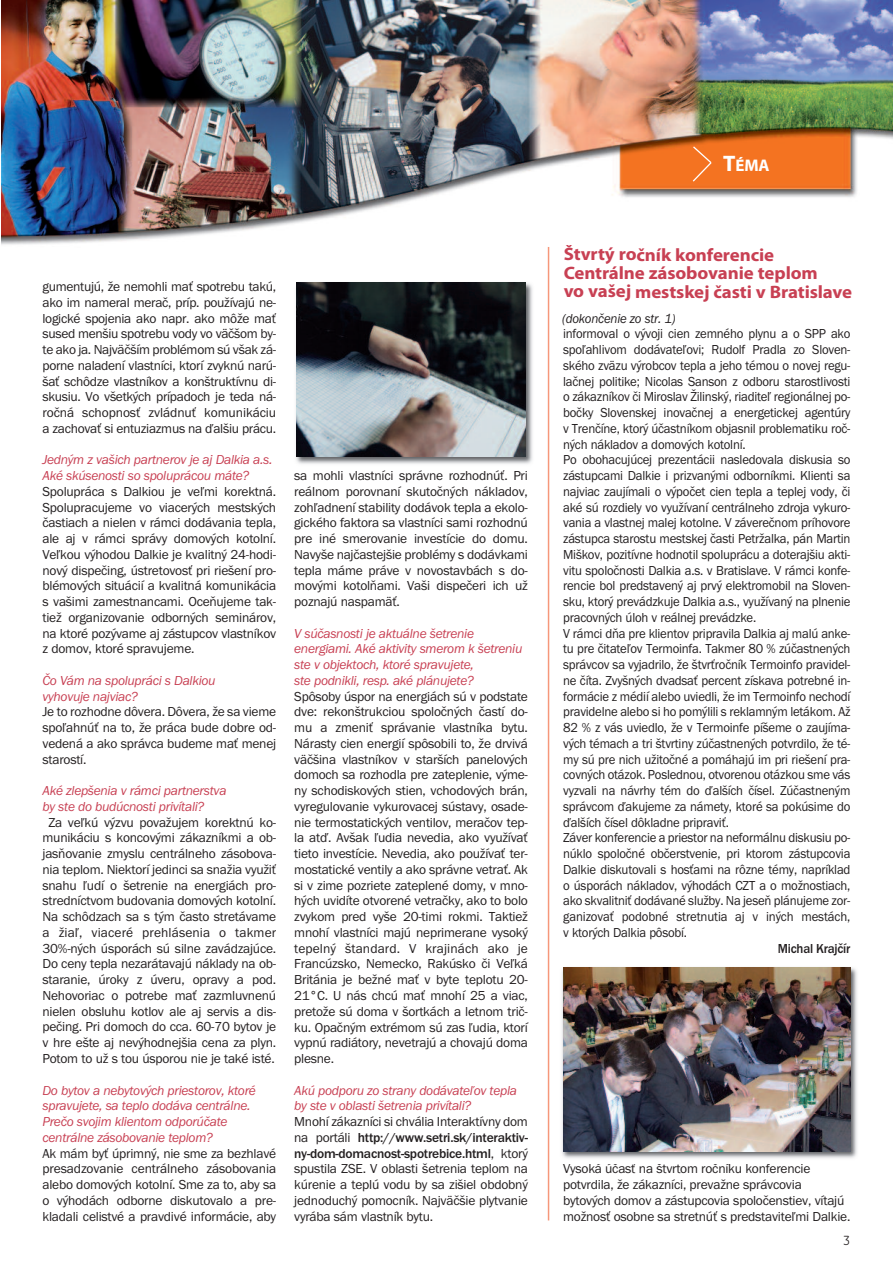
<style>
.page{position:relative;width:893px;height:1263px;background:#fff}
.page>*{position:absolute;margin:0;border:0;box-sizing:border-box;transform-origin:0 0}
.t1{font:700 18px/18.6px "Myriad Pro";letter-spacing:-.005em;color:#c84053;scale:1.05 1}
.t2{font:700 16.8px "Myriad Pro";color:#fff}
.t3{font:13.5px/15.8px "Franklin Gothic";letter-spacing:-.02em;color:#231f20;text-align:justify}
.t4{font:13.5px/15.8px "Franklin Gothic";letter-spacing:-.02em;color:#231f20;scale:.95 1}
.t5{font:13.5px/15.8px "Franklin Gothic Book Italic OTF";letter-spacing:-.025em;color:#c84053}
.t6{font:13.5px "Franklin Gothic Book Italic OTF";letter-spacing:-.02em;color:#231f20;scale:.95 1}
.t7{font:500 13.5px "Franklin Gothic";letter-spacing:-.02em;color:#231f20;scale:.95 1}
.t8{font:13.5px "GE Inspira";color:#231f20}
.s1{font-weight:500}
.s2{font-size:22.5px}
</style>
<div class="page">
<img style="left:1px;top:0;width:892px;height:282px">
<svg style="left:691px;top:145px;width:22px;height:38px"></svg>
<hr style="left:548px;top:247px;width:1px;height:973px;background:#f6977a">
<img style="left:562px;top:967px;width:295px;height:191px">
<img style="left:563px;top:968px;width:287px;height:184px">
<img style="left:291px;top:277px;width:246px;height:187px">
<img style="left:296px;top:283px;width:230px;height:173px">
<p class="t3" style="left:43px;top:279px;width:235px">gumentujú, že nemohli mať spotrebu takú, ako im nameral merač, príp. používajú ne&shy;logické spojenia ako napr. ako môže mať sused menšiu spotrebu vody vo väčšom by&shy;te ako ja. Najväčším problémom sú však zá&shy;porne naladení vlastníci, ktorí zvyknú narú&shy;šať schôdze vlastníkov a konštruktívnu di&shy;skusiu. Vo všetkých prípadoch je teda ná&shy;ročná schopnosť zvládnuť komunikáciu a zachovať si entuziazmus na ďalšiu prácu.</p>
<p class="t5" style="left:43px;top:452px;width:231px">Jedným z vašich partnerov je aj Dalkia a.s.<br>Aké skúsenosti so spoluprácou máte?</p>
<p class="t3" style="left:43px;top:483px;width:235px">Spolupráca s Dalkiou je veľmi korektná.<br>Spolupracujeme vo viacerých mestských častiach a nielen v rámci dodávania tepla, ale aj v rámci správy domových kotolní.<br>Veľkou výhodou Dalkie je kvalitný 24-hodi&shy;nový dispečing, ústretovosť pri riešení pro&shy;blémových situácií a kvalitná komunikácia s vašimi zamestnancami. Oceňujeme tak&shy;tiež organizovanie odborných seminárov, na ktoré pozývame aj zástupcov vlastníkov z domov, ktoré spravujeme.</p>
<p class="t5" style="left:43px;top:672px;width:174px">Čo Vám na spolupráci s Dalkiou vyhovuje najviac?</p>
<p class="t3" style="left:43px;top:704px;width:235px">Je to rozhodne dôvera. Dôvera, že sa vieme spoľahnúť na to, že práca bude dobre od&shy;vedená a ako správca budeme mať menej starostí.</p>
<p class="t5" style="left:43px;top:783px;width:186px">Aké zlepšenia v rámci partnerstva by ste do budúcnosti privítali?</p>
<p class="t3" style="left:43px;top:814px;width:235px;text-align:center">Za veľkú výzvu považujem korektnú ko&shy;munikáciu s koncovými zákazníkmi a ob&shy;jasňovanie zmyslu centrálneho zásobova&shy;nia teplom. Niektorí jedinci sa snažia využiť snahu ľudí o šetrenie na energiách pro&shy;stredníctvom budovania domových kotolní.<br>Na schôdzach sa s tým často stretávame a žiaľ, viaceré prehlásenia o takmer 30%-ných úsporách sú silne zavádzajúce.<br>Do ceny tepla nezarátavajú náklady na ob&shy;staranie, úroky z úveru, opravy a pod.<br>Nehovoriac o potrebe mať zazmluvnenú nielen obsluhu kotlov ale aj servis a dis&shy;pečing. Pri domoch do cca. 60-70 bytov je v hre ešte aj nevýhodnejšia cena za plyn.<br>Potom to už s tou úsporou nie je také isté.</p>
<p class="t5" style="left:43px;top:1082px;width:215px">Do bytov a nebytových priestorov, ktoré spravujete, sa teplo dodáva centrálne.<br>Prečo svojim klientom odporúčate centrálne zásobovanie teplom?</p>
<p class="t3" style="left:43px;top:1145px;width:235px">Ak mám byť úprimný, nie sme za bezhlavé presadzovanie centrálneho zásobovania alebo domových kotolní. Sme za to, aby sa o výhodách odborne diskutovalo a pre&shy;kladali celistvé a pravdivé informácie, aby</p>
<p class="t3" style="left:294px;top:468px;width:235px">sa mohli vlastníci správne rozhodnúť. Pri reálnom porovnaní skutočných nákladov, zohľadnení stability dodávok tepla a ekolo&shy;gického faktora sa vlastníci sami rozhodnú pre iné smerovanie investície do domu.<br>Navyše najčastejšie problémy s dodávkami tepla máme práve v novostavbách s do&shy;movými kotolňami. Vaši dispečeri ich už poznajú naspamäť.</p>
<p class="t5" style="left:294px;top:625px;width:230px">V súčasnosti je aktuálne šetrenie energiami. Aké aktivity smerom k šetreniu ste v objektoch, ktoré spravujete,<br>ste podnikli, resp. aké plánujete?</p>
<p class="t3" style="left:294px;top:688px;width:235px">Spôsoby úspor na energiách sú v podstate dve: rekonštrukciou spoločných častí do&shy;mu a zmeniť správanie vlastníka bytu.<br>Nárasty cien energií spôsobili to, že drvivá väčšina vlastníkov v starších panelových domoch sa rozhodla pre zateplenie, výme&shy;ny schodiskových stien, vchodových brán, vyregulovanie vykurovacej sústavy, osade&shy;nie termostatických ventilov, meračov tep&shy;la atď. Avšak ľudia nevedia, ako využívať tieto investície. Nevedia, ako používať ter&shy;mostatické ventily a ako správne vetrať. Ak si v zime pozriete zateplené domy, v mno&shy;hých uvidíte otvorené vetračky, ako to bolo zvykom pred vyše 20-timi rokmi. Taktiež mnohí vlastníci majú neprimerane vysoký tepelný štandard. V krajinách ako je Francúzsko, Nemecko, Rakúsko či Veľká Británia je bežné mať v byte teplotu 20- 21°C. U nás chcú mať mnohí 25 a viac, pretože sú doma v šortkách a letnom trič&shy;ku. Opačným extrémom sú zas ľudia, ktorí vypnú radiátory, nevetrajú a chovajú doma plesne.</p>
<p class="t5" style="left:294px;top:1082px;width:224px">Akú podporu zo strany dodávateľov tepla by ste v oblasti šetrenia privítali?</p>
<p class="t3" style="left:294px;top:1113px;width:235px">Mnohí zákazníci si chvália Interaktívny dom na portáli <span class="s1">http://www.setri.sk/interaktiv&shy;ny-dom-domacnost-spotrebice.html</span>, ktorý spustila ZSE. V oblasti šetrenia teplom na kúrenie a teplú vodu by sa zišiel obdobný jednoduchý pomocník. Najväčšie plytvanie vyrába sám vlastník bytu.</p>
<p class="t2" style="left:723px;top:159px;width:48px"><span class="s2">T</span>éma</p>
<h1 class="t1" style="left:564px;top:247px;width:276px">Štvrtý ročník konferencie<br>Centrálne zásobovanie teplom<br>vo vašej mestskej časti v Bratislave</h1>
<p class="t6" style="left:562px;top:310px;width:121px">(dokončenie zo str. 1)</p>
<p class="t4" style="left:563px;top:326px;width:304px">informoval o vývoji cien zemného plynu a o SPP ako spoľahlivom dodávateľovi; Rudolf Pradla zo Sloven&shy;ského zväzu výrobcov tepla a jeho témou o novej regu&shy;lačnej politike; Nicolas Sanson z odboru starostlivosti o zákazníkov či Miroslav Žilinský, riaditeľ regionálnej po&shy;bočky Slovenskej inovačnej a energetickej agentúry v Trenčíne, ktorý účastníkom objasnil problematiku roč&shy;ných nákladov a domových kotolní.<br>Po obohacujúcej prezentácii nasledovala diskusia so zástupcami Dalkie i prizvanými odborníkmi. Klienti sa najviac zaujímali o výpočet cien tepla a teplej vody, či aké sú rozdiely vo využívaní centrálneho zdroja vykuro&shy;vania a vlastnej malej kotolne. V záverečnom príhovore zástupca starostu mestskej časti Petržalka, pán Martin Miškov, pozitívne hodnotil spoluprácu a doterajšiu akti&shy;vitu spoločnosti Dalkia a.s. v Bratislave. V rámci konfe&shy;rencie bol predstavený aj prvý elektromobil na Sloven&shy;sku, ktorý prevádzkuje Dalkia a.s., využívaný na plnenie pracovných úloh v reálnej prevádzke.<br>V rámci dňa pre klientov pripravila Dalkia aj malú anke&shy;tu pre čitateľov Termoinfa. Takmer 80 % zúčastnených správcov sa vyjadrilo, že štvrťročník Termoinfo pravidel&shy;ne číta. Zvyšných dvadsať percent získava potrebné in&shy;formácie z médií alebo uviedli, že im Termoinfo nechodí pravidelne alebo si ho pomýlili s reklamným letákom. Až 82 % z vás uviedlo, že v Termoinfe píšeme o zaujíma&shy;vých témach a tri štvrtiny zúčastnených potvrdilo, že té&shy;my sú pre nich užitočné a pomáhajú im pri riešení pra&shy;covných otázok. Poslednou, otvorenou otázkou sme vás vyzvali na návrhy tém do ďalších čísel. Zúčastneným správcom ďakujeme za námety, ktoré sa pokúsime do ďalších čísel dôkladne pripraviť.<br>Záver konferencie a priestor na neformálnu diskusiu po&shy;núklo spoločné občerstvenie, pri ktorom zástupcovia Dalkie diskutovali s hosťami na rôzne témy, napríklad o úsporách nákladov, výhodách CZT a o možnostiach, ako skvalitniť dodávané služby. Na jeseň plánujeme zor&shy;ganizovať podobné stretnutia aj v iných mestách, v ktorých Dalkia pôsobí.</p>
<p class="t7" style="left:778px;top:940px;width:78px">Michal Krajčír</p>
<p class="t3" style="left:563px;top:1161px;width:289px;text-align:left">Vysoká účasť na štvrtom ročníku konferencie potvrdila, že zákazníci, prevažne správcovia bytových domov a zástupcovia spoločenstiev, vítajú možnosť osobne sa stretnúť s predstaviteľmi Dalkie.</p>
<p class="t8" style="left:843px;top:1233px;width:9px">3</p>
</div>
